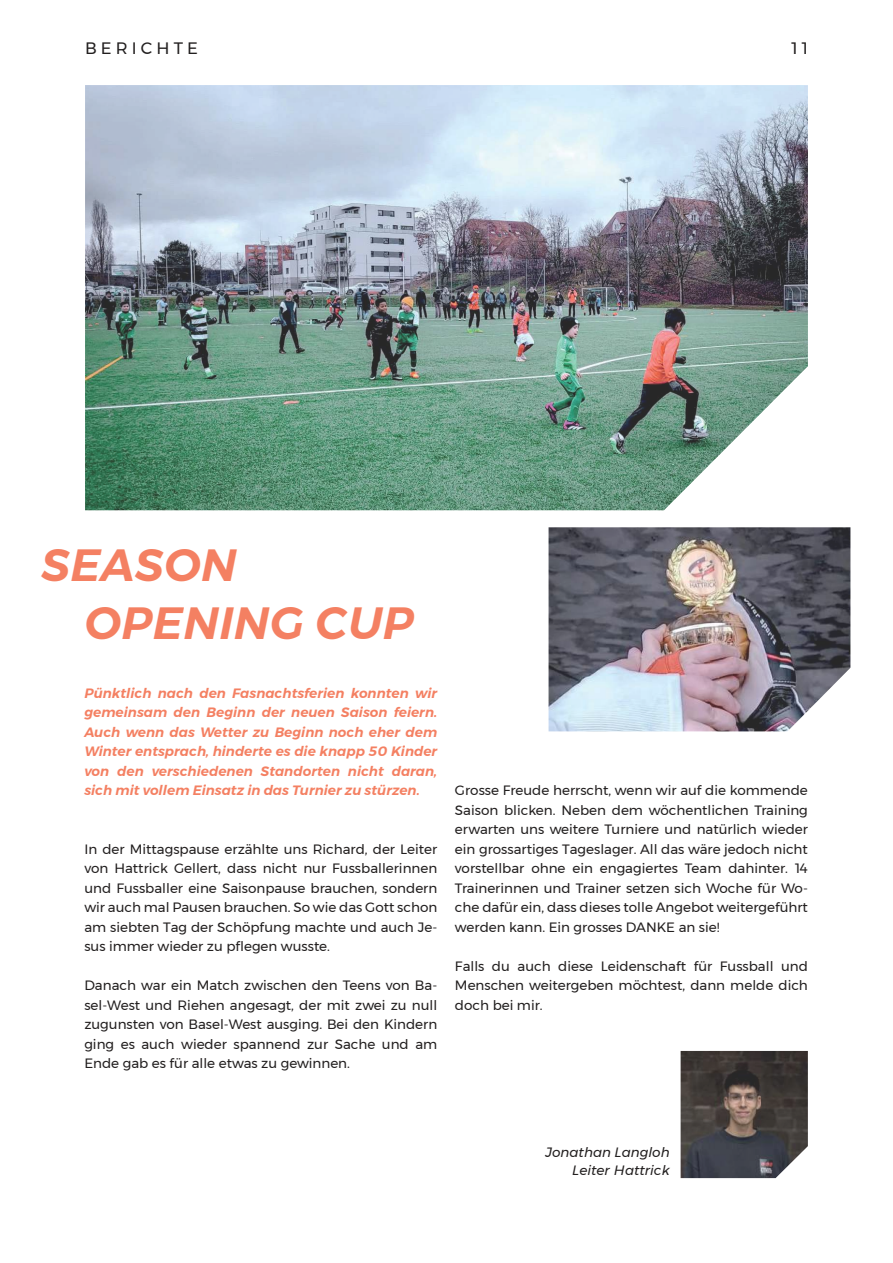
<style>
.page{position:relative;width:893px;height:1263px;background:#fff}
.page>*{position:absolute;margin:0;border:0;box-sizing:border-box;transform-origin:0 0}
.t1{font:italic 600 45px/58.5px "Montserrat";letter-spacing:.01em;color:#f48062}
.t2{font:16.5px "Montserrat";letter-spacing:.25em;color:#221f1f}
.t3{font:13.5px/19.5px "Montserrat";color:#221f1f;text-align:justify}
.t4{font:italic 600 13.5px/19.5px "Montserrat";color:#f48062;text-align:justify}
.t5{font:italic 13.5px/18px "Montserrat";color:#221f1f;text-align:right}
</style>
<div class="page">
<img style="left:85px;top:85px;width:723px;height:425px">
<img style="left:549px;top:527px;width:301px;height:204px">
<img style="left:680px;top:1051px;width:128px;height:127px">
<p class="t2" style="left:85px;top:36px;width:114px">BERICHTE</p>
<p class="t2" style="left:792px;top:40px;width:18px">1 1</p>
<h1 class="t1" style="left:84px;top:535px;width:331px;text-indent:-43px">SEASON<br>OPENING CUP</h1>
<p class="t4" style="left:84px;top:683px;width:354px">Pünktlich nach den Fasnachtsferien konnten wir gemeinsam den Beginn der neuen Saison feiern.<br>Auch wenn das Wetter zu Beginn noch eher dem Winter entsprach, hinderte es die knapp 50 Kinder von den verschiedenen Standorten nicht daran, sich mit vollem Einsatz in das Turnier zu stürzen.</p>
<p class="t3" style="left:84px;top:839px;width:354px">In der Mittagspause erzählte uns Richard, der Leiter von Hattrick Gellert, dass nicht nur Fussballerinnen und Fussballer eine Saisonpause brauchen, sondern wir auch mal Pausen brauchen. So wie das Gott schon am siebten Tag der Schöpfung machte und auch Je&shy;sus immer wieder zu p昀氀egen wusste.</p>
<p class="t3" style="left:84px;top:976px;width:354px">Danach war ein Match zwischen den Teens von Ba&shy;sel-West und Riehen angesagt, der mit zwei zu null zugunsten von Basel-West ausging. Bei den Kindern ging es auch wieder spannend zur Sache und am Ende gab es für alle etwas zu gewinnen.</p>
<p class="t3" style="left:455px;top:781px;width:354px">Grosse Freude herrscht, wenn wir auf die kommende Saison blicken. Neben dem wöchentlichen Training erwarten uns weitere Turniere und natürlich wieder ein grossartiges Tageslager. All das wäre jedoch nicht vorstellbar ohne ein engagiertes Team dahinter. 14<br>Trainerinnen und Trainer setzen sich Woche für Wo&shy;che dafür ein, dass dieses tolle Angebot weitergeführt werden kann. Ein grosses DANKE an sie!</p>
<p class="t3" style="left:455px;top:956px;width:354px">Falls du auch diese Leidenschaft für Fussball und Menschen weitergeben möchtest, dann melde dich doch bei mir.</p>
<p class="t5" style="left:545px;top:1144px;width:126px">Jonathan Langloh<br>Leiter Hattrick</p>
</div>
